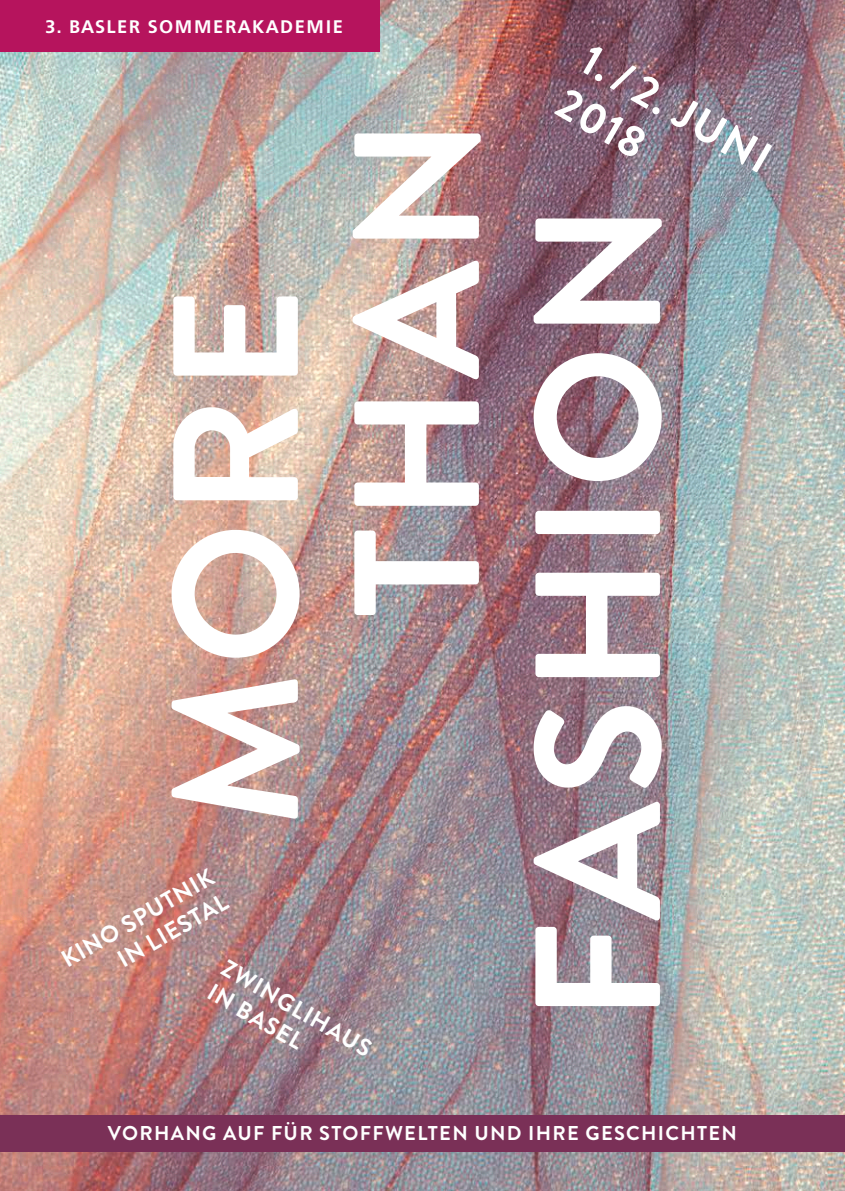
<style>
.page{position:relative;width:845px;height:1191px;background:#fff}
.page>*{position:absolute;margin:0;border:0;box-sizing:border-box;transform-origin:0 0}
.t1{font:700 44px/50px "Brandon Grotesque";color:#fff}
.t2{font:700 24px/28px "Brandon Grotesque";color:#fff}
.t3{font:700 20px "Brandon Grotesque";letter-spacing:.065em;color:#fff}
.t4{font:700 18px "Frutiger BQ";letter-spacing:.11em;color:#fff}
</style>
<div class="page">
<img style="left:0;top:0;width:845px;height:1191px">
<svg style="left:533px;top:218px;width:129px;height:788px"></svg>
<img style="left:352px;top:133px;width:129px;height:482px">
<svg style="left:172px;top:296px;width:128px;height:523px"></svg>
<div style="left:0;top:1115px;width:845px;height:37px;background:#7a3057"></div>
<div style="left:0;top:0;width:380px;height:51px;background:#b6145d"></div>
<p class="t4" style="left:45px;top:16px;width:299px">3. BASLER SOMMERAKADEMIE</p>
<h1 class="t1" style="left:597px;top:35px;width:212px;rotate:30deg">1. / 2. JUNI<br>2018</h1>
<p class="t2" style="left:56px;top:949px;width:173px;text-align:right;rotate:-30deg">KINO SPUTNIK<br>IN LIESTAL</p>
<p class="t2" style="left:230px;top:954px;width:170px;rotate:30deg">ZWINGLIHAUS<br>IN BASEL</p>
<p class="t3" style="left:108px;top:1118px;width:631px">VORHANG AUF FÜR STOFFWELTEN UND IHRE GESCHICHTEN</p>
</div>
